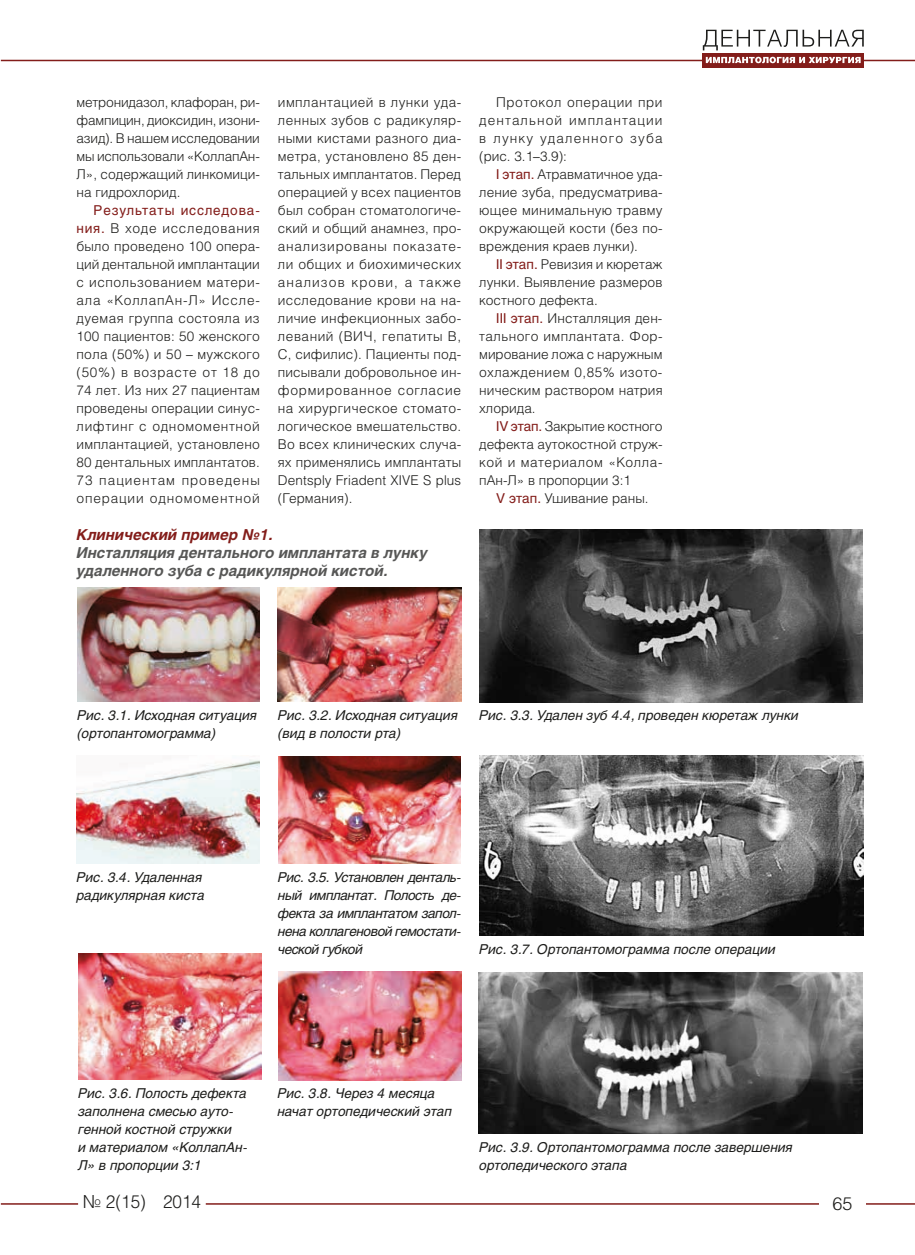
<style>
.page{position:relative;width:915px;height:1255px;background:#fff}
.page>*{position:absolute;margin:0;border:0;box-sizing:border-box;transform-origin:0 0}
.t1{font:300 18px "Helios";color:#1d1d1b;scale:.95 1}
.t2{font:300 18px "Helios";color:#1d1d1b}
.t3{font:italic 700 15px/18px "Helios";color:#575756}
.t4{font:italic 700 15px "Helios";color:#831d1a}
.t5{font:300 13.5px/18px "Helios";letter-spacing:.01em;color:#1d1d1b;text-align:justify}
.t6{font:italic 13.5px/18px "Helios";color:#1d1d1b}
.s1{font-weight:400;color:#831d1a}
</style>
<div class="page">
<hr style="left:1px;top:1203px;width:913px;height:1px;background:#831d1a">
<div style="left:819px;top:1195px;width:46px;height:17px;background:#fff"></div>
<hr style="left:1px;top:60px;width:913px;height:1px;background:#831d1a">
<div style="left:702px;top:53px;width:161px;height:15px;background:#831d1a"></div>
<svg style="left:702px;top:30px;width:161px;height:20px"></svg>
<svg style="left:705px;top:57px;width:155px;height:6px"></svg>
<div style="left:78px;top:1193px;width:128px;height:16px;background:#fff"></div>
<img style="left:479px;top:529px;width:383px;height:173px">
<img style="left:78px;top:587px;width:182px;height:114px">
<img style="left:278px;top:587px;width:183px;height:114px">
<img style="left:77px;top:760px;width:183px;height:103px">
<img style="left:278px;top:756px;width:182px;height:107px">
<img style="left:78px;top:953px;width:183px;height:126px">
<img style="left:479px;top:755px;width:384px;height:180px">
<img style="left:279px;top:971px;width:182px;height:109px">
<img style="left:478px;top:972px;width:384px;height:161px">
<p class="t5" style="left:77px;top:93px;width:185px">метронидазол, клафоран, ри&shy;фампицин, диоксидин, изони&shy;азид). В нашем исследовании мы использовали «КоллапАн-Л», содержащий линкомици&shy;на гидрохлорид.</p>
<p class="t5" style="left:77px;top:201px;width:185px;text-indent:17px"><span class="s1">Результаты исследова&shy;ния.</span> В ходе исследования было проведено 100 опера&shy;ций дентальной имплантации с использованием матери&shy;ала «КоллапАн-Л» Иссле&shy;дуемая группа состояла из 100 пациентов: 50 женского пола (50%) и 50 – мужского (50%) в возрасте от 18 до 74 лет. Из них 27 пациентам проведены операции синус&shy;лифтинг с одномоментной имплантацией, установлено 80 дентальных имплантатов.<br>73 пациентам проведены операции одномоментной</p>
<p class="t5" style="left:278px;top:93px;width:185px">имплантацией в лунки уда&shy;ленных зубов с радикуляр&shy;ными кистами разного диа&shy;метра, установлено 85 ден&shy;тальных имплантатов. Перед операцией у всех пациентов был собран стоматологиче&shy;ский и общий анамнез, про&shy;анализированы показате&shy;ли общих и биохимических анализов крови, а также исследование крови на на&shy;личие инфекционных забо&shy;леваний (ВИЧ, гепатиты В, С, сифилис). Пациенты под&shy;писывали добровольное ин&shy;формированное согласие на хирургическое стомато&shy;логическое вмешательство.<br>Во всех клинических случа&shy;ях применялись имплантаты Dentsply Friadent XIVE S plus (Германия).</p>
<p class="t5" style="left:479px;top:93px;width:185px;text-indent:17px">Протокол операции при дентальной имплантации в лунку удаленного зуба (рис. 3.1–3.9):</p>
<p class="t5" style="left:479px;top:165px;width:185px;text-indent:17px"><span class="s1">I этап.</span> Атравматичное уда&shy;ление зуба, предусматрива&shy;ющее минимальную травму окружающей кости (без по&shy;вреждения краев лунки).</p>
<p class="t5" style="left:479px;top:255px;width:185px;text-indent:17px"><span class="s1">II этап.</span> Ревизия и кюретаж лунки. Выявление размеров костного дефекта.</p>
<p class="t5" style="left:479px;top:309px;width:185px;text-indent:17px"><span class="s1">III этап.</span> Инсталляция ден&shy;тального имплантата. Фор&shy;мирование ложа с наружным охлаждением 0,85% изото&shy;ническим раствором натрия хлорида.</p>
<p class="t5" style="left:479px;top:417px;width:185px;text-indent:17px"><span class="s1">IV этап.</span> Закрытие костного дефекта аутокостной струж&shy;кой и материалом «Колла&shy;пАн-Л» в пропорции 3:1</p>
<p class="t5" style="left:496px;top:489px;width:154px"><span class="s1">V этап.</span> Ушивание раны.</p>
<p class="t4" style="left:77px;top:525px;width:197px">Клинический пример №1.</p>
<p class="t3" style="left:77px;top:543px;width:352px">Инсталляция дентального имплантата в лунку удаленного зуба с радикулярной кистой.</p>
<p class="t6" style="left:77px;top:705px;width:181px">Рис. 3.1. Исходная ситуация (ортопантомограмма)</p>
<p class="t6" style="left:278px;top:705px;width:181px">Рис. 3.2. Исходная ситуация (вид в полости рта)</p>
<p class="t6" style="left:479px;top:705px;width:321px">Рис. 3.3. Удален зуб 4.4, проведен кюретаж лунки</p>
<p class="t6" style="left:77px;top:867px;width:129px">Рис. 3.4. Удаленная радикулярная киста</p>
<p class="t6" style="left:278px;top:867px;width:185px;text-align:justify">Рис. 3.5. Установлен денталь&shy;ный имплантат. Полость де&shy;фекта за имплантатом запол&shy;нена коллагеновой гемостати&shy;ческой губкой</p>
<p class="t6" style="left:479px;top:939px;width:298px">Рис. 3.7. Ортопантомограмма после операции</p>
<p class="t6" style="left:78px;top:1083px;width:171px">Рис. 3.6. Полость дефекта заполнена смесью ауто&shy;генной костной стружки<br>и материалом «КоллапАн-<br>Л» в пропорции 3:1</p>
<p class="t6" style="left:277px;top:1083px;width:176px">Рис. 3.8. Через 4 месяца начат ортопедический этап</p>
<p class="t6" style="left:479px;top:1137px;width:315px">Рис. 3.9. Ортопантомограмма после завершения ортопедического этапа</p>
<h1 class="t1" style="left:83px;top:1191px;width:126px">№ 2(15) 2014</h1>
<h1 class="t2" style="left:832px;top:1192px;width:22px">65</h1>
</div>
